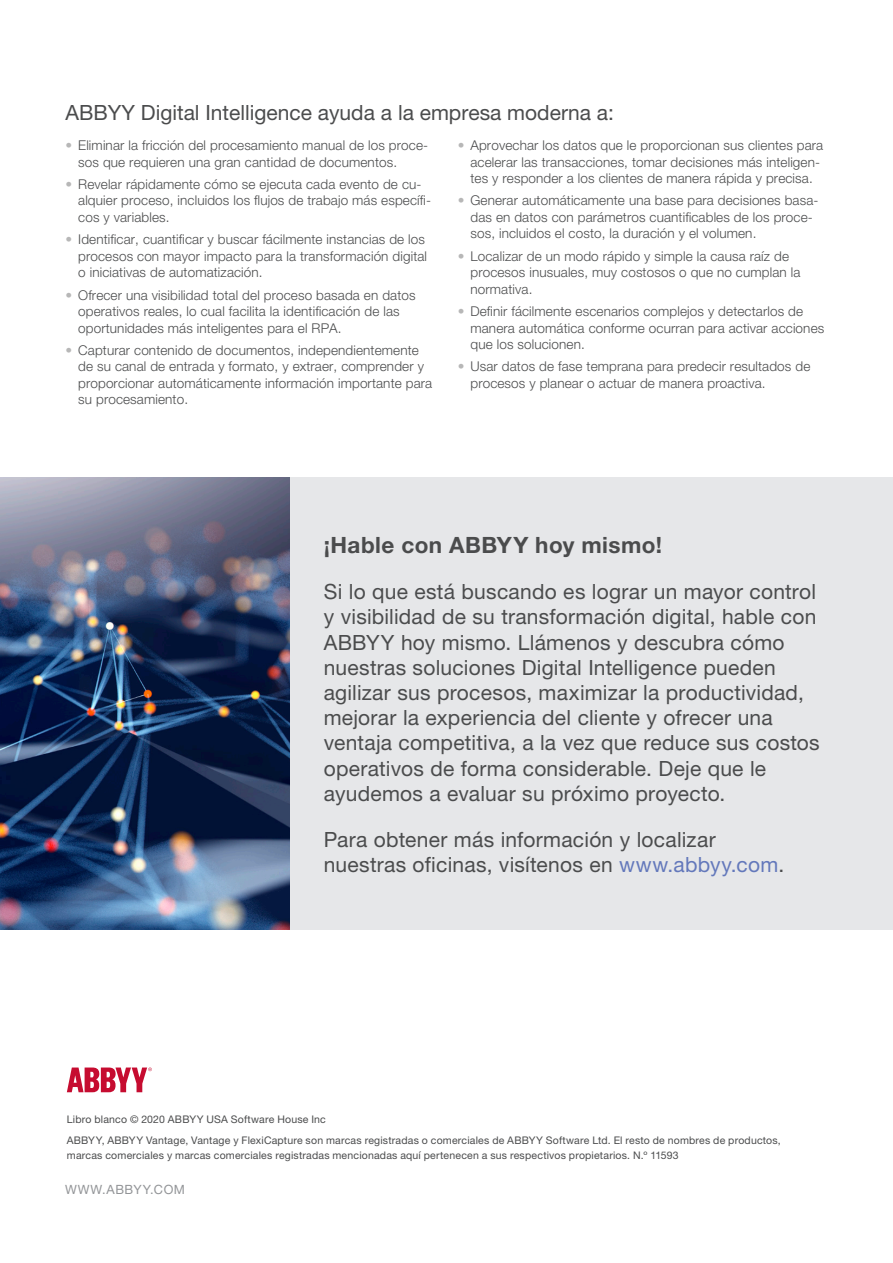
<style>
.page{position:relative;width:893px;height:1263px;background:#fff}
.page>*{position:absolute;margin:0;border:0;box-sizing:border-box;transform-origin:0 0}
.Subhead_Level_1{font:700 22.5px "Helvetica Neue LTW1 G";letter-spacing:.02em;color:#4b4c4d}
.Subhead_Level_1-2{font:21px/25.2px "Helvetica Neue LTW1 G";letter-spacing:.01em;color:#4b4c4d}
.t1{font:300 13.5px/16.5px "Helvetica Neue LTW1 G";letter-spacing:.01em;color:#4b4c4d}
.t2{font:12.75px "Helvetica Neue LTW1 G";letter-spacing:.045em;color:#939598}
.WP_Text{font:10.5px/15px "Helvetica Neue LTW1 G";letter-spacing:.02em;color:#4b4c4d}
.s1{color:#b7b7b7}
.s2{color:#6378bb}
</style>
<div class="page">
<div style="left:0;top:477px;width:893px;height:453px;background:#e6e7e9"></div>
<img style="left:0;top:477px;width:290px;height:453px">
<svg style="left:67px;top:1067px;width:85px;height:25px"></svg>
<p class="Subhead_Level_1-2" style="left:65px;top:100px;width:550px">ABBYY Digital Intelligence ayuda a la empresa moderna a:</p>
<p class="t1" style="left:78px;top:137px;width:351px;text-indent:-13px"><span class="s1">•</span> Eliminar la fricción del procesamiento manual de los proce&shy;sos que requieren una gran cantidad de documentos.</p>
<p class="t1" style="left:78px;top:176px;width:354px;text-indent:-13px"><span class="s1">•</span> Revelar rápidamente cómo se ejecuta cada evento de cu&shy;alquier proceso, incluidos los flujos de trabajo más específi&shy;cos y variables.</p>
<p class="t1" style="left:78px;top:231px;width:350px;text-indent:-13px"><span class="s1">•</span> Identificar, cuantificar y buscar fácilmente instancias de los procesos con mayor impacto para la transformación digital o iniciativas de automatización.</p>
<p class="t1" style="left:78px;top:286px;width:339px;text-indent:-13px"><span class="s1">•</span> Ofrecer una visibilidad total del proceso basada en datos operativos reales, lo cual facilita la identificación de las oportunidades más inteligentes para el RPA.</p>
<p class="t1" style="left:78px;top:342px;width:356px;text-indent:-13px"><span class="s1">•</span> Capturar contenido de documentos, independientemente de su canal de entrada y formato, y extraer, comprender y proporcionar automáticamente información importante para su procesamiento.</p>
<p class="t1" style="left:470px;top:137px;width:354px;text-indent:-13px"><span class="s1">•</span> Aprovechar los datos que le proporcionan sus clientes para acelerar las transacciones, tomar decisiones más inteligen&shy;tes y responder a los clientes de manera rápida y precisa.</p>
<p class="t1" style="left:470px;top:192px;width:349px;text-indent:-13px"><span class="s1">•</span> Generar automáticamente una base para decisiones basa&shy;das en datos con parámetros cuantificables de los proce&shy;sos, incluidos el costo, la duración y el volumen.</p>
<p class="t1" style="left:470px;top:248px;width:331px;text-indent:-13px"><span class="s1">•</span> Localizar de un modo rápido y simple la causa raíz de procesos inusuales, muy costosos o que no cumplan la normativa.</p>
<p class="t1" style="left:470px;top:303px;width:355px;text-indent:-13px"><span class="s1">•</span> Definir fácilmente escenarios complejos y detectarlos de manera automática conforme ocurran para activar acciones que los solucionen.</p>
<p class="t1" style="left:470px;top:358px;width:341px;text-indent:-13px"><span class="s1">•</span> Usar datos de fase temprana para predecir resultados de procesos y planear o actuar de manera proactiva.</p>
<p class="Subhead_Level_1" style="left:324px;top:531px;width:340px">¡Hable con ABBYY hoy mismo!</p>
<p class="Subhead_Level_1-2" style="left:324px;top:579px;width:497px">Si lo que está buscando es lograr un mayor control y visibilidad de su transformación digital, hable con ABBYY hoy mismo. Llámenos y descubra cómo nuestras soluciones Digital Intelligence pueden agilizar sus procesos, maximizar la productividad, mejorar la experiencia del cliente y ofrecer una ventaja competitiva, a la vez que reduce sus costos operativos de forma considerable. Deje que le ayudemos a evaluar su próximo proyecto.</p>
<p class="Subhead_Level_1-2" style="left:324px;top:827px;width:462px">Para obtener más información y localizar nuestras oficinas, visítenos en <span class="s2">www.abbyy.com</span>.</p>
<p class="WP_Text" style="left:67px;top:1112px;width:261px">Libro blanco © 2020 ABBYY USA Software House Inc</p>
<p class="WP_Text" style="left:67px;top:1133px;width:715px">ABBYY, ABBYY Vantage, Vantage y FlexiCapture son marcas registradas o comerciales de ABBYY Software Ltd. El resto de nombres de productos, marcas comerciales y marcas comerciales registradas mencionadas aquí pertenecen a sus respectivos propietarios. N.º 11593</p>
<p class="t2" style="left:65px;top:1181px;width:121px">WWW.ABBYY.COM</p>
</div>
